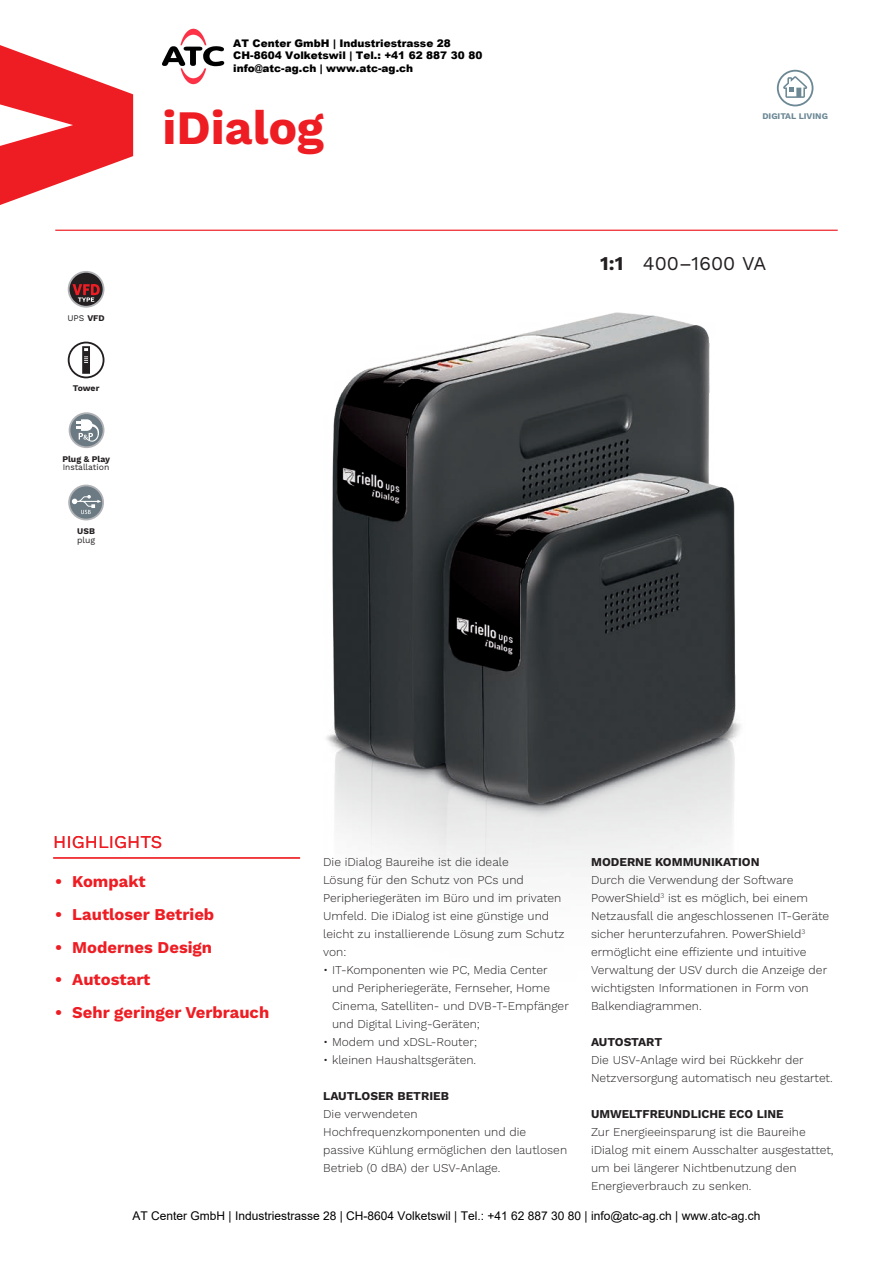
<style>
.page{position:relative;width:893px;height:1263px;background:#fff}
.page>*{position:absolute;margin:0;border:0;box-sizing:border-box;transform-origin:0 0}
.t1{font:700 48px "Work Sans";color:#ee1d23}
.t2{font:19.5px "Work Sans";color:#231f20}
.t3{font:18px "Work Sans";color:#ee1d23}
.t4{font:700 16.5px "Work Sans";color:#ee1d23}
.t5{font:300 12px/18px "Work Sans";color:#231f20}
.t6{font:12px "Arial";color:#000}
.t7{font:700 12px "Work Sans";color:#231f20}
.t8{font:900 10.5px/12.6px "Arial";color:#000}
.t9{font:8.7px/8.7px "Work Sans";color:#231f20}
.t10{font:700 8.7px "Work Sans";color:#6c8895}
.t11{font:700 8.7px "Work Sans";letter-spacing:-.01em;color:#231f20}
.s1{font-weight:700}
</style>
<div class="page">
<svg style="left:0;top:45px;width:133px;height:160px"></svg>
<hr style="left:55px;top:230px;width:783px;height:1px;background:#ee1d23">
<img style="left:326px;top:313px;width:415px;height:564px">
<svg style="left:68px;top:271px;width:36px;height:37px"></svg>
<div style="left:70px;top:273px;width:33px;height:33px;background:#231f20;border-radius:50%"></div>
<svg style="left:72px;top:284px;width:28px;height:18px"></svg>
<svg style="left:68px;top:342px;width:36px;height:36px"></svg>
<svg style="left:69px;top:412px;width:35px;height:36px"></svg>
<div style="left:70px;top:414px;width:33px;height:32px;background:#6b7a83;border-radius:50%"></div>
<svg style="left:76px;top:419px;width:23px;height:23px"></svg>
<svg style="left:68px;top:485px;width:36px;height:35px"></svg>
<div style="left:70px;top:486px;width:32px;height:33px;background:#6b7a83;border-radius:50%"></div>
<svg style="left:72px;top:495px;width:29px;height:19px"></svg>
<svg style="left:777px;top:70px;width:36px;height:36px"></svg>
<div style="left:779px;top:72px;width:33px;height:33px;background:#fff;border-radius:50%"></div>
<svg style="left:783px;top:76px;width:24px;height:22px"></svg>
<hr style="left:53px;top:857px;width:247px;height:1px;background:#ee1d23">
<img style="left:162px;top:29px;width:62px;height:55px">
<p class="t8" style="left:233px;top:36px;width:251px">AT Center GmbH | Industriestrasse 28<br>CH-8604 Volketswil | Tel.: +41 62 887 30 80 info@atc-ag.ch | www.atc-ag.ch</p>
<p class="t1" style="left:162px;top:99px;width:163px">iDialog</p>
<p class="t9" style="left:67px;top:314px;width:39px">UPS <span class="s1">VFD</span></p>
<p class="t11" style="left:73px;top:383px;width:28px">Tower</p>
<p class="t9" style="left:62px;top:455px;width:49px"><span class="s1">Plug &amp; Play<br></span>Installation</p>
<p class="t9" style="left:77px;top:527px;width:20px"><span class="s1">USB </span>plug</p>
<p class="t10" style="left:762px;top:111px;width:67px">DIGITAL LIVING</p>
<p class="t2" style="left:600px;top:252px;width:168px"><span class="s1">1:1</span> 400–1600 VA</p>
<p class="t3" style="left:53px;top:831px;width:110px">HIGHLIGHTS</p>
<p class="t4" style="left:55px;top:872px;width:92px">• Kompakt</p>
<p class="t4" style="left:55px;top:905px;width:161px">• Lautloser Betrieb</p>
<p class="t4" style="left:55px;top:937px;width:158px">• Modernes Design</p>
<p class="t4" style="left:55px;top:970px;width:97px">• Autostart</p>
<p class="t4" style="left:55px;top:1002px;width:215px">• Sehr geringer Verbrauch</p>
<p class="t5" style="left:323px;top:853px;width:243px">Die iDialog Baureihe ist die ideale<br>Lösung für den Schutz von PCs und Peripheriegeräten im Büro und im privaten Umfeld. Die iDialog ist eine günstige und leicht zu installierende Lösung zum Schutz von:</p>
<p class="t5" style="left:332px;top:961px;width:238px;text-indent:-9px">• IT-Komponenten wie PC, Media Center und Peripheriegeräte, Fernseher, Home Cinema, Satelliten- und DVB-T-Empfänger und Digital Living-Geräten;</p>
<p class="t5" style="left:323px;top:1033px;width:155px">• Modem und xDSL-Router;</p>
<p class="t5" style="left:323px;top:1051px;width:155px">• kleinen Haushaltsgeräten.</p>
<p class="t7" style="left:323px;top:1089px;width:127px">LAUTLOSER BETRIEB</p>
<p class="t5" style="left:323px;top:1105px;width:245px">Die verwendeten<br>Hochfrequenzkomponenten und die passive Kühlung ermöglichen den lautlosen<br>Betrieb (0 dBA) der USV-Anlage.</p>
<p class="t7" style="left:591px;top:855px;width:170px">MODERNE KOMMUNIKATION</p>
<p class="t5" style="left:591px;top:871px;width:240px">Durch die Verwendung der Software PowerShield<sup>3</sup> ist es möglich, bei einem Netzausfall die angeschlossenen IT-Geräte sicher herunterzufahren. PowerShield<sup>3 </sup>ermöglicht eine effiziente und intuitive Verwaltung der USV durch die Anzeige der wichtigsten Informationen in Form von Balkendiagrammen.</p>
<p class="t7" style="left:591px;top:1035px;width:73px">AUTOSTART</p>
<p class="t5" style="left:591px;top:1051px;width:243px">Die USV-Anlage wird bei Rückkehr der<br>Netzversorgung automatisch neu gestartet.</p>
<p class="t7" style="left:591px;top:1107px;width:194px">UMWELTFREUNDLICHE ECO LINE</p>
<p class="t5" style="left:591px;top:1123px;width:244px">Zur Energieeinsparung ist die Baureihe iDialog mit einem Ausschalter ausgestattet, um bei längerer Nichtbenutzung den Energieverbrauch zu senken.</p>
<p class="t6" style="left:133px;top:1207px;width:629px">AT Center GmbH | Industriestrasse 28 | CH-8604 Volketswil | Tel.: +41 62 887 30 80 | info@atc-ag.ch | www.atc-ag.ch</p>
</div>
